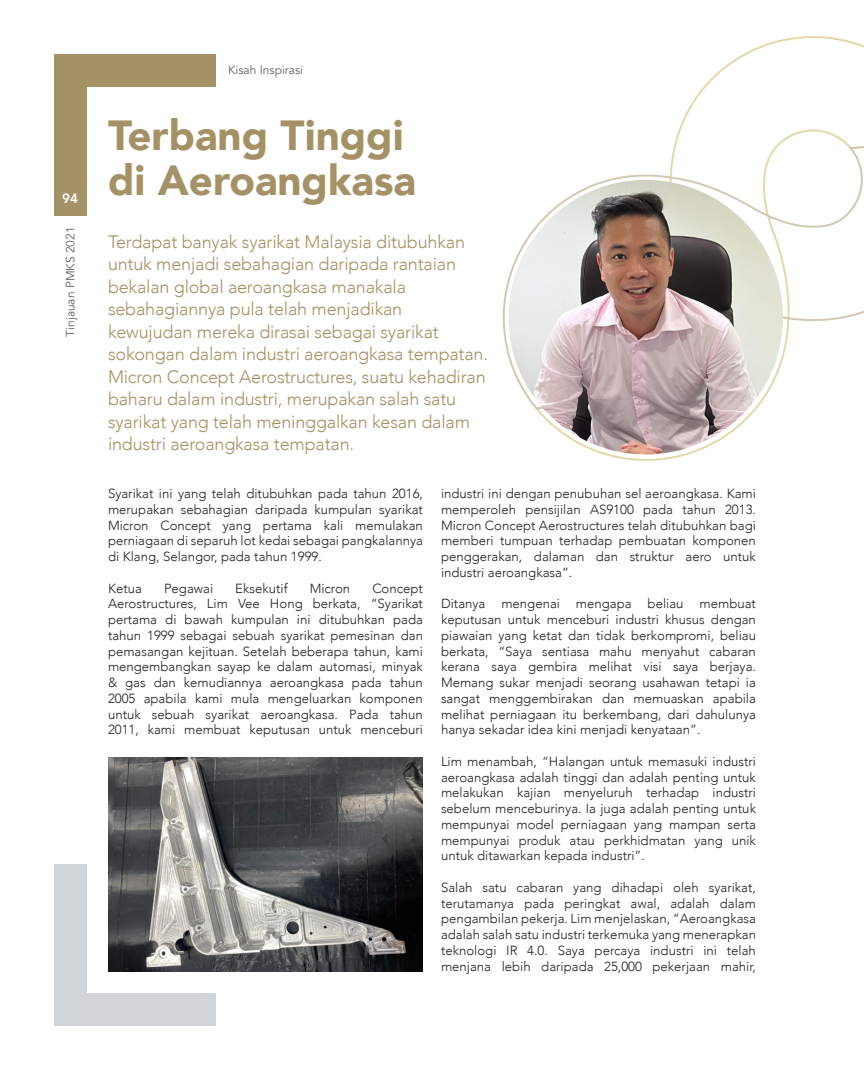
<style>
.page{position:relative;width:864px;height:1080px;background:#fff}
.page>*{position:absolute;margin:0;border:0;box-sizing:border-box;transform-origin:0 0}
.t1{font:900 42px "Avenir";color:#a49165}
.t2{font:300 18px/22.5px "Avenir";letter-spacing:-.01em;color:#a49165}
.t3{font:800 13.5px "Avenir";color:#fff}
.t4{font:300 13.2px/15.8px "Avenir";color:#231f20;text-align:justify}
.t5{font:12px "Avenir";color:#636366}
</style>
<div class="page">
<div style="left:54px;top:993px;width:162px;height:33px;background:#d1d5da"></div>
<div style="left:54px;top:864px;width:33px;height:162px;background:#d1d5da"></div>
<div style="left:54px;top:54px;width:162px;height:33px;background:#a49165"></div>
<div style="left:54px;top:54px;width:33px;height:162px;background:#a49165"></div>
<svg style="left:536px;top:36px;width:328px;height:425px"></svg>
<svg style="left:502px;top:85px;width:362px;height:325px"></svg>
<img style="left:508px;top:180px;width:275px;height:274px;border-radius:137px">
<img style="left:108px;top:757px;width:315px;height:215px">
<p class="t3" style="left:62px;top:187px;width:17px">94</p>
<p class="t5" style="left:63px;top:337px;width:112px;rotate:-90deg">Tinjauan PMKS 2021</p>
<p class="t5" style="left:228px;top:62px;width:77px">Kisah Inspirasi</p>
<p class="t1" style="left:108px;top:99px;width:297px">Terbang Tinggi</p>
<p class="t1" style="left:108px;top:144px;width:310px">di Aeroangkasa</p>
<p class="t2" style="left:108px;top:230px;width:382px">Terdapat banyak syarikat Malaysia ditubuhkan untuk menjadi sebahagian daripada rantaian bekalan global aeroangkasa manakala sebahagiannya pula telah menjadikan kewujudan mereka dirasai sebagai syarikat sokongan dalam industri aeroangkasa tempatan.<br>Micron Concept Aerostructures, suatu kehadiran baharu dalam industri, merupakan salah satu syarikat yang telah meninggalkan kesan dalam industri aeroangkasa tempatan.</p>
<p class="t4" style="left:441px;top:486px;width:317px">industri ini dengan penubuhan sel aeroangkasa. Kami memperoleh pensijilan AS9100 pada tahun 2013.<br>Micron Concept Aerostructures telah ditubuhkan bagi memberi tumpuan terhadap pembuatan komponen penggerakan, dalaman dan struktur aero untuk industri aeroangkasa”.</p>
<p class="t4" style="left:441px;top:596px;width:317px">Ditanya mengenai mengapa beliau membuat keputusan untuk menceburi industri khusus dengan piawaian yang ketat dan tidak berkompromi, beliau berkata, “Saya sentiasa mahu menyahut cabaran kerana saya gembira melihat visi saya berjaya.<br>Memang sukar menjadi seorang usahawan tetapi ia sangat menggembirakan dan memuaskan apabila melihat perniagaan itu berkembang, dari dahulunya hanya sekadar idea kini menjadi kenyataan”.</p>
<p class="t4" style="left:441px;top:753px;width:317px">Lim menambah, “Halangan untuk memasuki industri aeroangkasa adalah tinggi dan adalah penting untuk melakukan kajian menyeluruh terhadap industri sebelum menceburinya. Ia juga adalah penting untuk mempunyai model perniagaan yang mampan serta mempunyai produk atau perkhidmatan yang unik untuk ditawarkan kepada industri”.</p>
<p class="t4" style="left:441px;top:879px;width:317px">Salah satu cabaran yang dihadapi oleh syarikat, terutamanya pada peringkat awal, adalah dalam pengambilan pekerja. Lim menjelaskan, “Aeroangkasa adalah salah satu industri terkemuka yang menerapkan teknologi IR 4.0. Saya percaya industri ini telah menjana lebih daripada 25,000 pekerjaan mahir,</p>
<p class="t4" style="left:108px;top:486px;width:317px">Syarikat ini yang telah ditubuhkan pada tahun 2016, merupakan sebahagian daripada kumpulan syarikat Micron Concept yang pertama kali memulakan perniagaan di separuh lot kedai sebagai pangkalannya di Klang, Selangor, pada tahun 1999.</p>
<p class="t4" style="left:108px;top:580px;width:35px">Ketua</p>
<p class="t4" style="left:164px;top:580px;width:51px">Pegawai</p>
<p class="t4" style="left:235px;top:580px;width:54px">Eksekutif</p>
<p class="t4" style="left:310px;top:580px;width:42px">Micron</p>
<p class="t4" style="left:108px;top:580px;width:317px;text-indent:264px">Concept Aerostructures, Lim Vee Hong berkata, “Syarikat pertama di bawah kumpulan ini ditubuhkan pada tahun 1999 sebagai sebuah syarikat pemesinan dan pemasangan kejituan. Setelah beberapa tahun, kami mengembangkan sayap ke dalam automasi, minyak &amp; gas dan kemudiannya aeroangkasa pada tahun 2005 apabila kami mula mengeluarkan komponen untuk sebuah syarikat aeroangkasa. Pada tahun 2011, kami membuat keputusan untuk menceburi</p>
</div>
